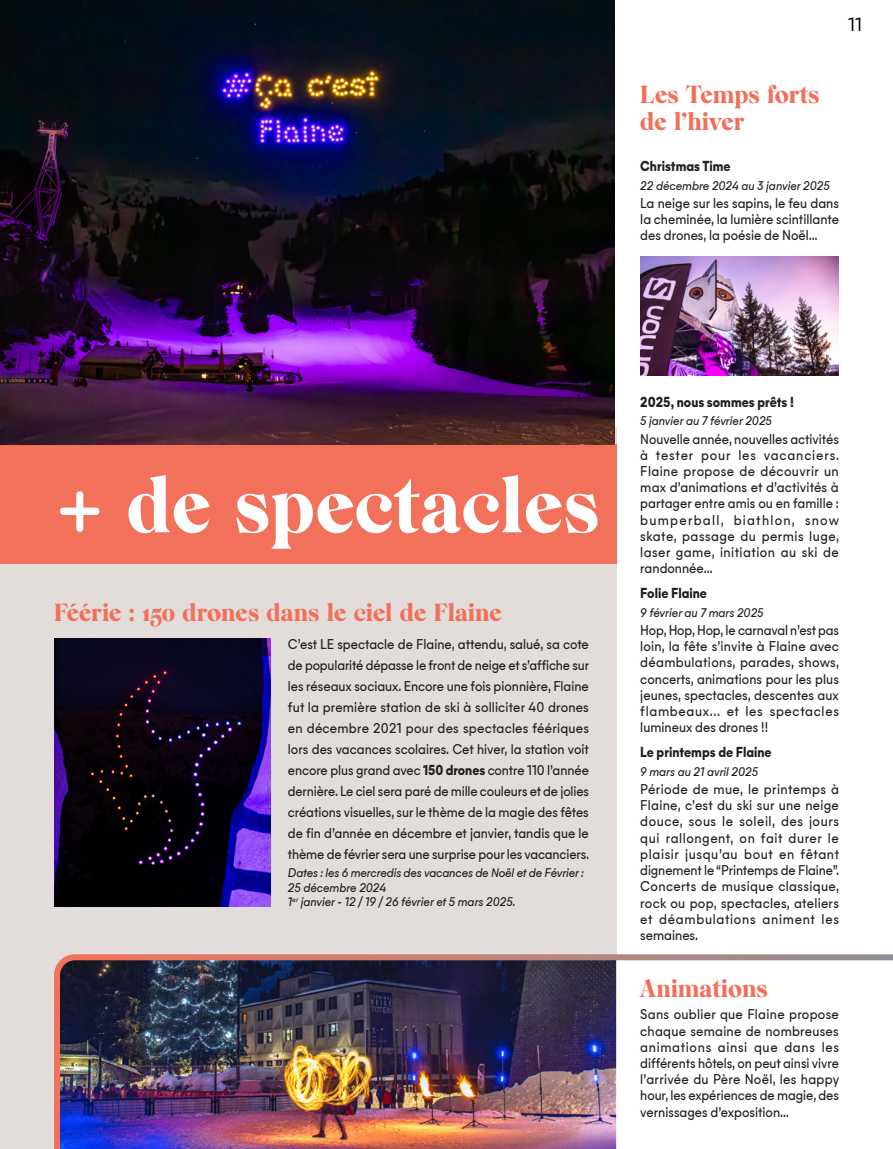
<style>
.page{position:relative;width:893px;height:1149px;background:#fff}
.page>*{position:absolute;margin:0;border:0;box-sizing:border-box;transform-origin:0 0}
.titre_page{font:900 75px "Wulkan Display";letter-spacing:.01em;color:#fff}
.sous_titre_orange{font:900 24px/27px "Wulkan Display";color:#f26f59}
.t1{font:300 18px "Majorant";color:#000001}
.body_justif_redac{font:13.5px/21px "Majorant";letter-spacing:-.01em;color:#231f20;text-align:justify;scale:.9 1}
.body_justif_encart{font:13.5px/16.2px "Majorant";color:#231f20;text-align:justify;scale:.91 1}
.body_justif_encart-2{font:13.5px/16.2px "Majorant";color:#231f20;text-align:justify;scale:.9 1}
.body_justif_encart-3{font:13.5px/16.2px "Majorant";color:#231f20;text-align:justify;scale:.89 1}
.body_justif_encart-4{font:700 13.5px "Majorant";color:#231f20;scale:.9 1}
.tarif{font:italic 12px/14.4px "Majorant";color:#231f20;scale:.9 1}
.s1{font-family:"Urbane Rounded";font-weight:500;font-size:73.5px}
.s2{font-weight:700}
</style>
<div class="page">
<div style="left:0;top:427px;width:617px;height:721px;background:#e2ddda"></div>
<img style="left:54px;top:954px;width:839px;height:194px">
<div style="left:0;top:444px;width:617px;height:119px;background:#f2715a"></div>
<img style="left:54px;top:638px;width:217px;height:267px">
<img style="left:640px;top:256px;width:199px;height:119px">
<img style="left:0;top:0;width:615px;height:444px">
<h3 class="t1" style="left:848px;top:13px;width:16px">11</h3>
<p class="sous_titre_orange" style="left:640px;top:82px;width:181px">Les Temps forts de l’hiver</p>
<p class="body_justif_encart-4" style="left:640px;top:157px;width:102px">Christmas Time</p>
<p class="tarif" style="left:640px;top:178px;width:212px">22 décembre 2024 au 3 janvier 2025</p>
<p class="body_justif_encart-2" style="left:640px;top:195px;width:222px">La neige sur les sapins, le feu dans la cheminée, la lumière scintillante des drones, la poésie de Noël…</p>
<p class="titre_page" style="left:57px;top:459px;width:544px"><span class="s1">+</span> de spectacles</p>
<p class="sous_titre_orange" style="left:54px;top:599px;width:449px">Féérie : 150 drones dans le ciel de Flaine</p>
<p class="body_justif_redac" style="left:288px;top:633px;width:336px">C’est LE spectacle de Flaine, attendu, salué, sa cote de popularité dépasse le front de neige et s’affiche sur les réseaux sociaux. Encore une fois pionnière, Flaine fut la première station de ski à solliciter 40 drones en décembre 2021 pour des spectacles féériques lors des vacances scolaires. Cet hiver, la station voit encore plus grand avec <span class="s2">150 drones</span> contre 110 l’année dernière. Le ciel sera paré de mille couleurs et de jolies créations visuelles, sur le thème de la magie des fêtes de fin d’année en décembre et janvier, tandis que le thème de février sera une surprise pour les vacanciers.</p>
<p class="tarif" style="left:288px;top:865px;width:330px">Dates : les 6 mercredis des vacances de Noël et de Février :<br>25 décembre 2024<br>1<sup>er</sup> janvier - 12 / 19 / 26 février et 5 mars 2025.</p>
<p class="body_justif_encart-4" style="left:640px;top:393px;width:172px">2025, nous sommes prêts !</p>
<p class="tarif" style="left:640px;top:413px;width:148px">5 janvier au 7 février 2025</p>
<p class="body_justif_encart-2" style="left:640px;top:430px;width:223px">Nouvelle année, nouvelles activités à tester pour les vacanciers.<br>Flaine propose de découvrir un max d’animations et d’activités à partager entre amis ou en famille : bumperball, biathlon, snow skate, passage du permis luge, laser game, initiation au ski de randonnée…</p>
<p class="body_justif_encart-4" style="left:640px;top:584px;width:76px">Folie Flaine</p>
<p class="tarif" style="left:640px;top:605px;width:139px">9 février au 7 mars 2025</p>
<p class="body_justif_encart-3" style="left:640px;top:621px;width:225px">Hop, Hop, Hop, le carnaval n’est pas loin, la fête s’invite à Flaine avec déambulations, parades, shows, concerts, animations pour les plus jeunes, spectacles, descentes aux flambeaux... et les spectacles lumineux des drones !!</p>
<p class="body_justif_encart-4" style="left:640px;top:743px;width:148px">Le printemps de Flaine</p>
<p class="tarif" style="left:640px;top:763px;width:132px">9 mars au 21 avril 2025</p>
<p class="body_justif_encart" style="left:640px;top:780px;width:220px">Période de mue, le printemps à Flaine, c’est du ski sur une neige douce, sous le soleil, des jours qui rallongent, on fait durer le plaisir jusqu’au bout en fêtant dignement le “Printemps de Flaine”.<br>Concerts de musique classique, rock ou pop, spectacles, ateliers et déambulations animent les semaines.</p>
<p class="sous_titre_orange" style="left:640px;top:975px;width:129px">Animations</p>
<p class="body_justif_encart" style="left:640px;top:1005px;width:220px">Sans oublier que Flaine propose chaque semaine de nombreuses animations ainsi que dans les différents hôtels, on peut ainsi vivre l’arrivée du Père Noël, les happy hour, les expériences de magie, des vernissages d’exposition…</p>
</div>
